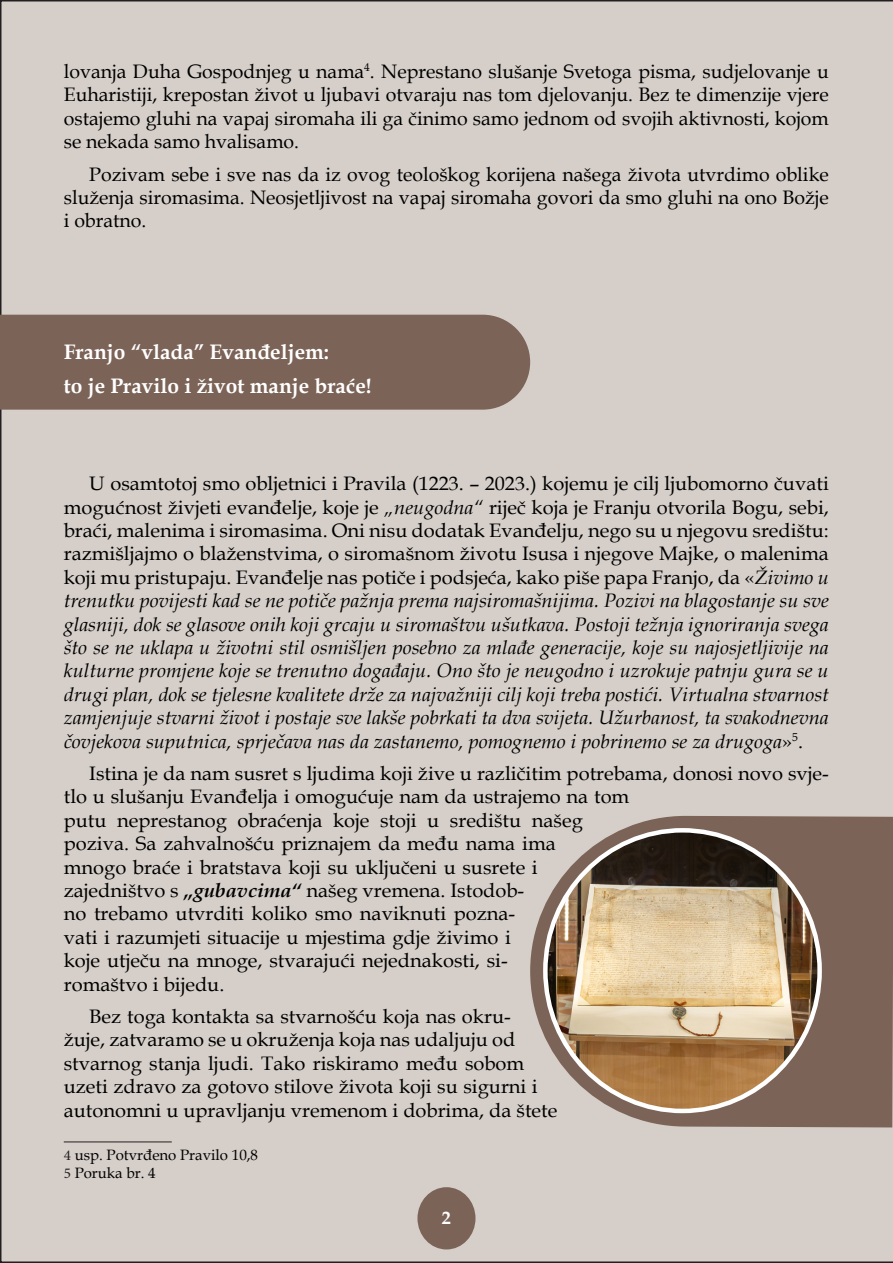
<style>
.page{position:relative;width:893px;height:1263px;background:#d6cfc9}
.page>*{position:absolute;margin:0;border:0;box-sizing:border-box;transform-origin:0 0}
.No_Spacing{font:700 21px "Book Antiqua";color:#fff}
.No_Spacing-2{font:19.5px/23.4px "Book Antiqua";color:#000;text-align:justify}
.No_Spacing-3{font:italic 19.5px/23.4px "Book Antiqua";color:#000;text-align:justify}
.t1{font:700 18px "Book Antiqua";color:#fff}
.t2{font:15px "Book Antiqua";color:#000}
.s1{font-style:normal}
.s2{font-weight:700;font-style:italic}
.s3{font-family:"Minion Pro";color:#231f20}
</style>
<div class="page">
<div style="left:417px;top:1187px;width:58px;height:62px;background:#7b6357;border-radius:50%"></div>
<div style="left:0;top:315px;width:530px;height:95px;background:#7b6357"></div>
<hr style="left:64px;top:1141px;width:108px;height:1px;background:#231f20">
<svg style="left:530px;top:815px;width:363px;height:312px;background:#8c786d"></svg>
<img style="left:545px;top:830px;width:275px;height:281px">
<p class="No_Spacing-2" style="left:64px;top:59px;width:767px">lovanja Duha Gospodnjeg u nama<sup>4</sup>. Neprestano slušanje Svetoga pisma, sudjelovanje u Euharistiji, krepostan život u ljubavi otvaraju nas tom djelovanju. Bez te dimenzije vjere ostajemo gluhi na vapaj siromaha ili ga činimo samo jednom od svojih aktivnosti, kojom se nekada samo hvalisamo.</p>
<p class="No_Spacing-2" style="left:64px;top:162px;width:767px;text-indent:26px">Pozivam sebe i sve nas da iz ovog teološkog korijena našega života utvrdimo oblike služenja siromasima. Neosjetljivost na vapaj siromaha govori da smo gluhi na ono Božje i obratno.</p>
<p class="No_Spacing" style="left:64px;top:337px;width:267px">Franjo “vlada” Evanđeljem:</p>
<p class="No_Spacing" style="left:64px;top:372px;width:309px">to je Pravilo i život manje braće!</p>
<p class="No_Spacing-3" style="left:64px;top:471px;width:767px;text-indent:26px"><span class="s1">U osamtotoj smo obljetnici i Pravila (1223. – 2023.) kojemu je cilj ljubomorno čuvati mogućnost živjeti evanđelje, koje je</span> „neugodna“ <span class="s1">riječ koja je Franju otvorila Bogu, sebi, braći, malenima i siromasima. Oni nisu dodatak Evanđelju, nego su u njegovu središtu: razmišljajmo o blaženstvima, o siromašnom životu Isusa i njegove Majke, o malenima koji mu pristupaju. Evanđelje nas potiče i podsjeća, kako piše papa Franjo, da «</span>Živimo u trenutku povijesti kad se ne potiče pažnja prema najsiromašnijima. Pozivi na blagostanje su sve glasniji, dok se glasove onih koji grcaju u siromaštvu ušutkava. Postoji težnja ignoriranja svega što se ne uklapa u životni stil osmišljen posebno za mlađe generacije, koje su najosjetljivije na kulturne promjene koje se trenutno događaju. Ono što je neugodno i uzrokuje patnju gura se u drugi plan, dok se tjelesne kvalitete drže za najvažniji cilj koji treba postići. Virtualna stvarnost zamjenjuje stvarni život i postaje sve lakše pobrkati ta dva svijeta. Užurbanost, ta svakodnevna čovjekova suputnica, sprječava nas da zastanemo, pomognemo i pobrinemo se za drugoga<span class="s1">»</span><sup>5</sup><span class="s1">.</span></p>
<p class="No_Spacing-2" style="left:64px;top:761px;width:766px;text-align:left;text-indent:26px">Istina je da nam susret s ljudima koji žive u različitim potrebama, donosi novo svje&shy;tlo u slušanju Evanđelja i omogućuje nam da ustrajemo na tom<br>putu neprestanog obraćenja koje stoji u središtu našeg<br>poziva. Sa zahvalnošću priznajem da među nama ima<br>mnogo braće i bratstava koji su uključeni u susrete i<br>zajedništvo s <span class="s2">„gubavcima“</span> našeg vremena. Istodob-<br>no trebamo utvrditi koliko smo naviknuti pozna-<br>vati i razumjeti situacije u mjestima gdje živimo i<br>koje utječu na mnoge, stvarajući nejednakosti, si-<br>romaštvo i bijedu.</p>
<p class="No_Spacing-2" style="left:64px;top:1004px;width:495px;text-align:left;text-indent:26px">Bez toga kontakta sa stvarnošću koja nas okru-<br>žuje, zatvaramo se u okruženja koja nas udaljuju od stvarnog stanja ljudi. Tako riskiramo među sobom uzeti zdravo za gotovo stilove života koji su sigurni i autonomni u upravljanju vremenom i dobrima, da štete</p>
<p class="t2" style="left:64px;top:1144px;width:196px"><span class="s3">4</span> usp. Potvrđeno Pravilo 10,8</p>
<p class="t2" style="left:64px;top:1162px;width:93px"><span class="s3">5</span> Poruka br. 4</p>
<p class="t1" style="left:442px;top:1206px;width:10px">2</p>
</div>
